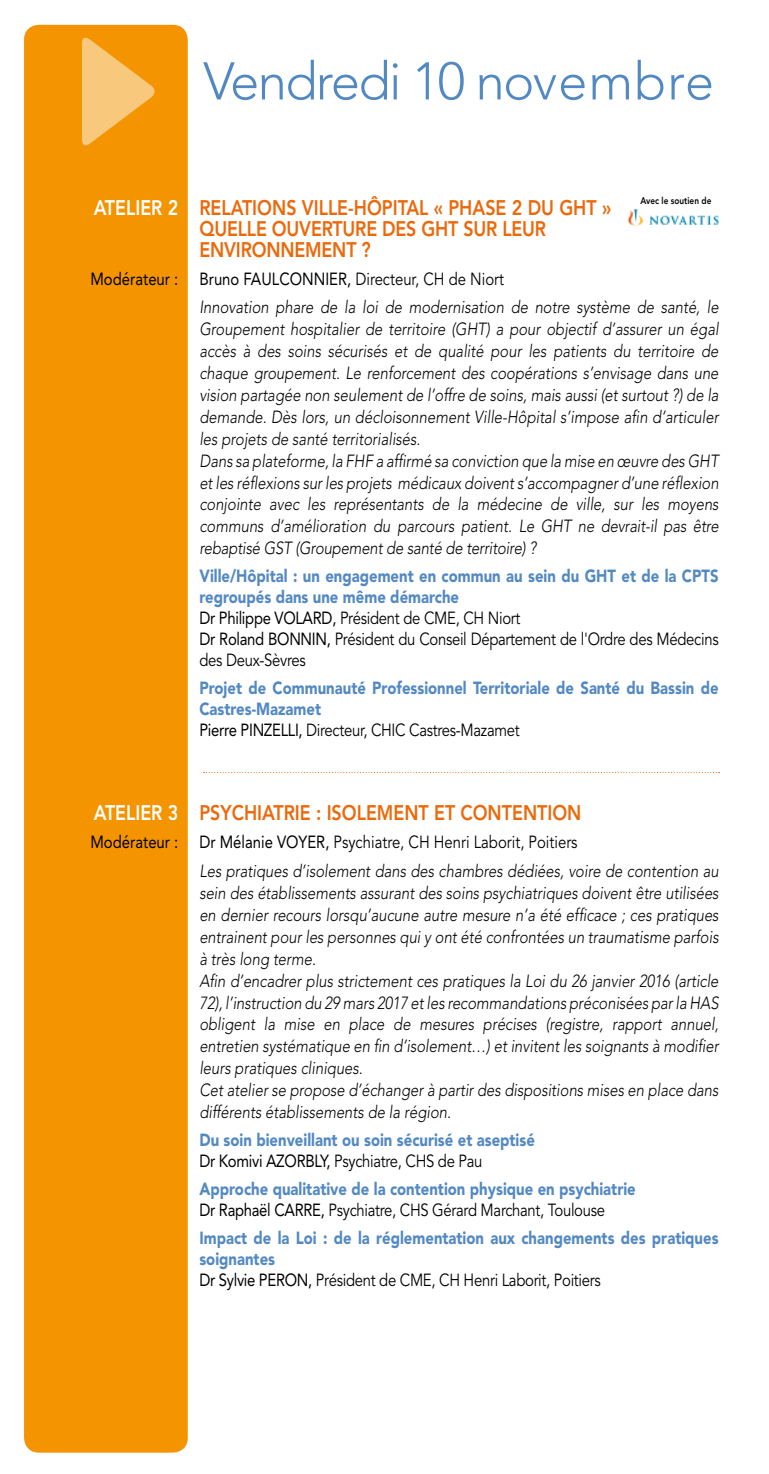
<style>
.page{position:relative;width:769px;height:1474px;background:#fff}
.page>*{position:absolute;margin:0;border:0;box-sizing:border-box;transform-origin:0 0}
.t1{font:300 52.5px "Avenir";letter-spacing:-.03em;color:#5389c2}
.t2{font:800 21px "Avenir";color:#eb690b;scale:.85 1}
.t3{font:italic 300 17.5px/21.9px "Avenir";color:#000;scale:.85 1}
.t4{font:900 17.5px/21px "Avenir";color:#5389c2;scale:.85 1}
.t5{font:17.5px/21px "Avenir";letter-spacing:-.02em;color:#000;scale:.85 1}
.t6{font:17.5px "Avenir";color:#000;scale:.85 1}
.t7{font:800 9.62px "Avenir";color:#000;scale:.85 1}
.s1{color:#fff}
.s2{font-weight:400;font-style:normal}
.s3{font-weight:900;color:#5389c2}
.s4{font-style:inherit}
.s5{font-weight:400;color:#000}
</style>
<div class="page">
<img style="left:627px;top:208px;width:92px;height:18px">
<div style="left:24px;top:25px;width:164px;height:1427px;background:#f39400;border-radius:15px"></div>
<svg style="left:82px;top:37px;width:73px;height:109px"></svg>
<svg style="left:204px;top:772px;width:516px;height:1px"></svg>
<h1 class="t1" style="left:203px;top:50px;width:512px">Vendredi 10 novembre</h1>
<p class="t2" style="left:94px;top:195px;width:151px"><span class="s1">ATELIER 2</span> RELATIONS</p>
<p class="t2" style="left:302px;top:195px;width:12px">VILLE</p>
<p class="t2" style="left:348px;top:195px;width:52px">-HÔPITAL</p>
<p class="t2" style="left:434px;top:195px;width:32px">« PHASE</p>
<p class="t2" style="left:512px;top:195px;width:119px">2 DU GHT »</p>
<p class="t2" style="left:199px;top:216px;width:31px">QUELLE</p>
<p class="t2" style="left:272px;top:216px;width:15px">OUVERTURE</p>
<p class="t2" style="left:382px;top:216px;width:14px">DES</p>
<p class="t2" style="left:421px;top:216px;width:64px">GHT SUR</p>
<p class="t2" style="left:502px;top:216px;width:14px">LEUR</p>
<p class="t2" style="left:178px;top:237px;width:15px">ENVIRONNEMENT</p>
<p class="t2" style="left:361px;top:237px;width:12px">?</p>
<p class="t6" style="left:90px;top:268px;width:202px">Modérateur : Bruno Faulco</p>
<p class="t7" style="left:640px;top:195px;width:85px">AVEC LE SOUTIEN DE</p>
<p class="t3" style="left:199px;top:264px;width:612px;line-height:28.9px;text-indent:103px"><span class="s2">nnier,</span> <span class="s2">Directeur, CH de N iort<br></span>Innovation phare de la loi de modernisation de notre système de santé, le</p>
<p class="t3" style="left:199px;top:318px;width:612px">Groupement hospitalier de territoire (GHT) a pour objectif d’assurer un égal accès à des soins sécurisés et de qualité pour les patients du territoire de chaque groupement. Le renforcement des coopérations s’envisage dans une vision partagée non seulement de l’offre de soins, mais aussi (et surtout ?) de la demande. Dès lors, un décloisonnement Ville-Hôpital s’impose afin d’articuler les projets de santé territorialisés.<br>Dans sa plateforme, la FHF a affirmé sa conviction que la mise en œuvre des GHT et les réflexions sur les projets médicaux doivent s’accompagner d’une réflexion conjointe avec les représentants de la médecine de ville, sur les moyens communs d’amélioration du parcours patient. Le GHT ne devrait-il pas être rebaptisé GST (Groupement de santé de territoire) ?</p>
<p class="t5" style="left:199px;top:566px;width:612px;text-indent:-21px"><span class="s3">Ville/Hôpital : un engagement en commun au sein du GHT et de la CPTS regroupés dans une même démarche<br></span><span class="s4">Dr Philippe VOLARD,</span> Président de CME, CH N iort<br><span class="s4">Dr Roland BONN IN,</span> Président du Conseil Département de l'Ordre des Médecins des Deux-Sèvres</p>
<p class="t4" style="left:199px;top:677px;width:612px">Projet de Communauté Professionnel Territoriale de Santé du Bassin de</p>
<p class="t4" style="left:178px;top:698px;width:169px">Castres-Mazamet</p>
<p class="t5" style="left:199px;top:720px;width:378px"><span class="s4">Pierre PINZELLI,</span> Directeur, Chi c Castres-M azamet</p>
<p class="t2" style="left:94px;top:800px;width:150px"><span class="s1">ATELIER 3</span> PSYCHIATRIE</p>
<p class="t2" style="left:316px;top:800px;width:27px">: ISOLEMENT</p>
<p class="t2" style="left:434px;top:800px;width:47px">ET CONTENTION</p>
<p class="t3" style="left:199px;top:827px;width:612px;line-height:28.9px;text-indent:-109px"><span class="s2">Modérateur : Dr Mélanie VOYER,</span> <span class="s2">Psychiatre, CH Henri Laborit, Poitiers<br></span>Les pratiques d’isolement dans des chambres dédiées, voire de contention au</p>
<p class="t3" style="left:199px;top:882px;width:612px">sein des établissements assurant des soins psychiatriques doivent être utilisées en dernier recours lorsqu’aucune autre mesure n’a été efficace ; ces pratiques entrainent pour les personnes qui y ont été confrontées un traumatisme parfois à très long terme.<br>Afin d’encadrer plus strictement ces pratiques la Loi du 26 janvier 2016 (article 72), l’instruction du 29 mars 2017 et les recommandations préconisées par la HAS obligent la mise en place de mesures précises (registre, rapport annuel, entretien systématique en fin d’isolement…) et invitent les soignants à modifier leurs pratiques cliniques.<br>Cet atelier se propose d’échanger à partir des dispositions mises en place dans différents établissements de la région.</p>
<p class="t4" style="left:199px;top:1129px;width:396px">Du soin bienveillant ou soin sécurisé et aseptisé<br><span class="s5">Dr Komivi AZORBLY,</span> <span class="s5">Psychiatre, CHS de Pau</span></p>
<p class="t4" style="left:178px;top:1178px;width:540px;text-align:center">Approche qualitative de la contention physique en psychiatrie<br><span class="s5">Dr Raphaël CARRE,</span> <span class="s5">Psychiatre, CHS Gérard Marchant, Toulouse</span></p>
<p class="t4" style="left:199px;top:1227px;width:612px;text-indent:-21px">I mpact de la Loi : de la réglementation aux changements des pratiques soignantes<br><span class="s5">Dr Sylvie PERON,</span> <span class="s5">Président de CME, CH Henri Laborit, Poitiers</span></p>
</div>
